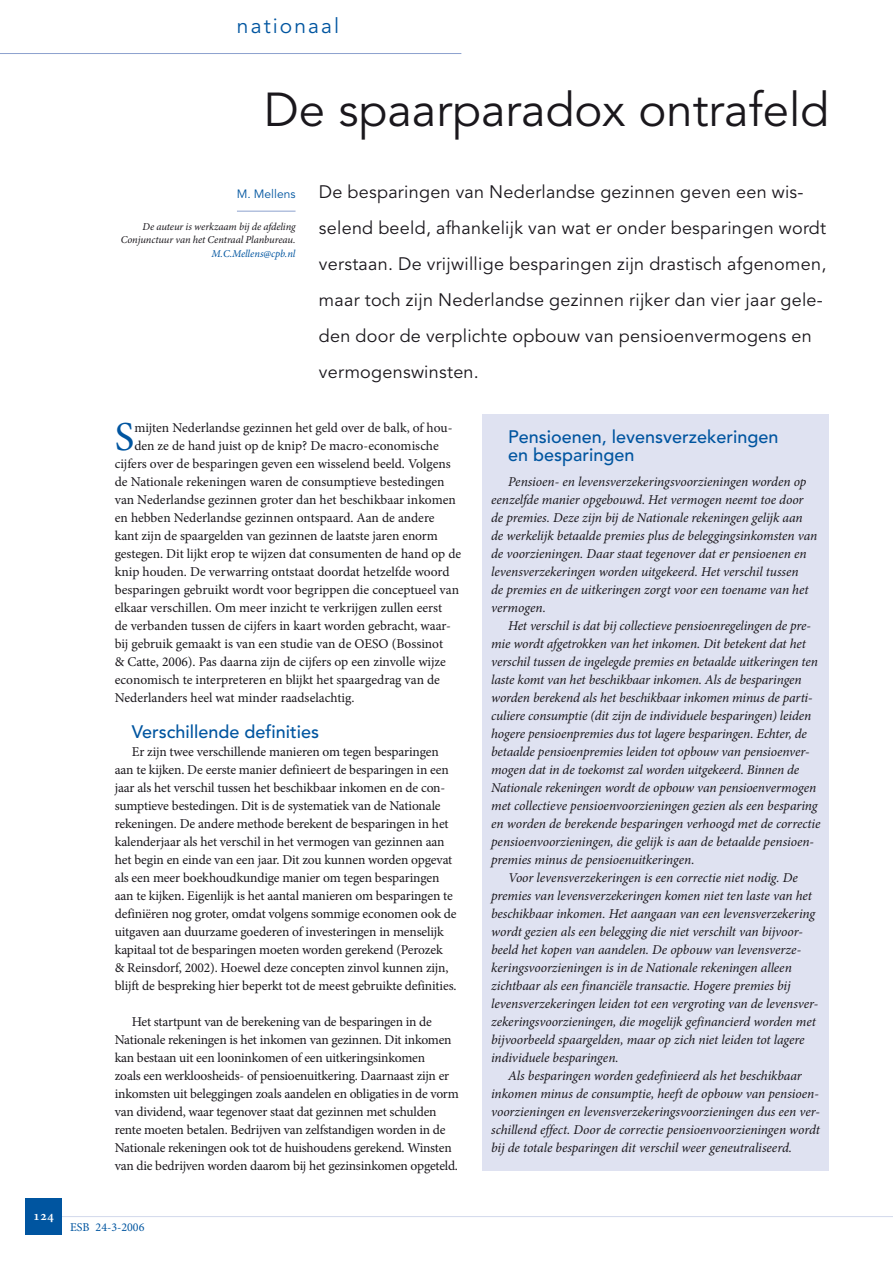
<style>
.page{position:relative;width:893px;height:1263px;background:#fff}
.page>*{position:absolute;margin:0;border:0;box-sizing:border-box;transform-origin:0 0}
.t1{font:47.25px "Avenir";color:#1a171c}
.t2{font:41.25px "Minion Pro";color:#0055a0}
.t3{font:21px "Avenir";letter-spacing:.1em;color:#0055a0}
.t4{font:18px/36px "Avenir";letter-spacing:.015em;color:#1a171c}
.t5{font:500 18px/18px "Avenir";color:#0055a0}
.t6{font:13.5px/18px "Minion Pro";letter-spacing:-.01em;color:#1a171c}
.t7{font:italic 13.5px/18px "Minion Pro";letter-spacing:-.005em;color:#1a171c}
.t8{font:600 13.5px "Minion Pro";color:#fff}
.t9{font:12px "Minion Pro";color:#0055a0}
.t10{font:12px "Avenir";color:#0055a0}
.t11{font:italic 10.5px/13.5px "Minion Pro";letter-spacing:-.01em;color:#1a171c;text-align:right}
.t12{font:italic 10.5px "Minion Pro";letter-spacing:-.005em;color:#0055a0}
</style>
<div class="page">
<div style="left:483px;top:414px;width:346px;height:756px;background:#dfe2f1"></div>
<hr style="left:62px;top:1216px;width:831px;height:1px;background:#d3d9ec">
<div style="left:26px;top:1198px;width:36px;height:37px;background:#0055a0"></div>
<hr style="left:0;top:53px;width:461px;height:1px;background:#8ca1ce">
<hr style="left:237px;top:211px;width:59px;height:1px;background:#8ca1ce">
<h3 class="t3" style="left:237px;top:14px;width:104px">nationaal</h3>
<h1 class="t1" style="left:264px;top:83px;width:567px">De spaarparadox ontrafeld</h1>
<p class="t8" style="left:33px;top:1207px;width:22px">124</p>
<p class="t10" style="left:237px;top:187px;width:60px">M. Mellens</p>
<p class="t11" style="left:121px;top:219px;width:176px">De auteur is werkzaam bij de afdeling<br>Conjunctuur van het Centraal Planbureau.</p>
<p class="t12" style="left:211px;top:246px;width:86px">M.C.Mellens@cpb.nl</p>
<p class="t4" style="left:319px;top:174px;width:509px">De besparingen van Nederlandse gezinnen geven een wis&shy;selend beeld, afhankelijk van wat er onder besparingen wordt verstaan. De vrijwillige besparingen zijn drastisch afgenomen, maar toch zijn Nederlandse gezinnen rijker dan vier jaar gele&shy;den door de verplichte opbouw van pensioenvermogens en vermogenswinsten.</p>
<h2 class="t2" style="left:115px;top:409px;width:21px">S</h2>
<p class="t6" style="left:134px;top:419px;width:320px">mijten Nederlandse gezinnen het geld over de balk, of hou-</p>
<p class="t6" style="left:134px;top:437px;width:306px">den ze de hand juist op de knip? De macro-economische</p>
<p class="t6" style="left:115px;top:455px;width:337px">cijfers over de besparingen geven een wisselend beeld. Volgens</p>
<p class="t6" style="left:115px;top:473px;width:331px">de Nationale rekeningen waren de consumptieve bestedingen</p>
<p class="t6" style="left:115px;top:491px;width:342px">van Nederlandse gezinnen groter dan het beschikbaar inkomen</p>
<p class="t6" style="left:115px;top:509px;width:321px">en hebben Nederlandse gezinnen ontspaard. Aan de andere</p>
<p class="t6" style="left:115px;top:527px;width:325px">kant zijn de spaargelden van gezinnen de laatste jaren enorm</p>
<p class="t6" style="left:115px;top:545px;width:348px">gestegen. Dit lijkt erop te wijzen dat consumenten de hand op de</p>
<p class="t6" style="left:115px;top:563px;width:336px">knip houden. De verwarring ontstaat doordat hetzelfde woord</p>
<p class="t6" style="left:115px;top:581px;width:346px">besparingen gebruikt wordt voor begrippen die conceptueel van</p>
<p class="t6" style="left:115px;top:599px;width:329px">elkaar verschillen. Om meer inzicht te verkrijgen zullen eerst</p>
<p class="t6" style="left:115px;top:617px;width:338px">de verbanden tussen de cijfers in kaart worden gebracht, waar-</p>
<p class="t6" style="left:115px;top:635px;width:330px">bij gebruik gemaakt is van een studie van de OESO (Bossinot</p>
<p class="t6" style="left:115px;top:653px;width:333px">&amp; Catte, 2006). Pas daarna zijn de cijfers op een zinvolle wijze</p>
<p class="t6" style="left:115px;top:671px;width:327px">economisch te interpreteren en blijkt het spaargedrag van de</p>
<p class="t6" style="left:115px;top:689px;width:241px">Nederlanders heel wat minder raadselachtig.</p>
<h3 class="t5" style="left:132px;top:723px;width:189px">Verschillende definities</h3>
<p class="t6" style="left:115px;top:743px;width:343px;text-indent:17px">Er zijn twee verschillende manieren om tegen besparingen aan te kijken. De eerste manier definieert de besparingen in een jaar als het verschil tussen het beschikbaar inkomen en de con&shy;sumptieve bestedingen. Dit is de systematiek van de Nationale rekeningen. De andere methode berekent de besparingen in het kalenderjaar als het verschil in het vermogen van gezinnen aan het begin en einde van een jaar. Dit zou kunnen worden opgevat als een meer boekhoudkundige manier om tegen besparingen aan te kijken. Eigenlijk is het aantal manieren om besparingen te definiëren nog groter, omdat volgens sommige economen ook de uitgaven aan duurzame goederen of investeringen in menselijk kapitaal tot de besparingen moeten worden gerekend (Perozek<br>&amp; Reinsdorf, 2002). Hoewel deze concepten zinvol kunnen zijn, blijft de bespreking hier beperkt tot de meest gebruikte definities.</p>
<p class="t6" style="left:115px;top:1013px;width:346px;text-indent:17px">Het startpunt van de berekening van de besparingen in de Nationale rekeningen is het inkomen van gezinnen. Dit inkomen kan bestaan uit een looninkomen of een uitkeringsinkomen<br>zoals een werkloosheids- of pensioenuitkering. Daarnaast zijn er inkomsten uit beleggingen zoals aandelen en obligaties in de vorm van dividend, waar tegenover staat dat gezinnen met schulden rente moeten betalen. Bedrijven van zelfstandigen worden in de Nationale rekeningen ook tot de huishoudens gerekend. Winsten van die bedrijven worden daarom bij het gezinsinkomen opgeteld.</p>
<p class="t9" style="left:70px;top:1219px;width:76px">ESB 24-3-2006</p>
<h3 class="t5" style="left:508px;top:428px;width:272px">Pensioenen, levensverzekeringen en besparingen</h3>
<p class="t7" style="left:491px;top:473px;width:328px;text-indent:17px">Pensioen- en levensverzekeringsvoorzieningen worden op eenzelfde manier opgebouwd. Het vermogen neemt toe door de premies. Deze zijn bij de Nationale rekeningen gelijk aan de werkelijk betaalde premies plus de beleggingsinkomsten van de voorzieningen. Daar staat tegenover dat er pensioenen en levensverzekeringen worden uitgekeerd. Het verschil tussen<br>de premies en de uitkeringen zorgt voor een toename van het vermogen.</p>
<p class="t7" style="left:508px;top:617px;width:304px">Het verschil is dat bij collectieve pensioenregelingen de pre-</p>
<p class="t7" style="left:491px;top:635px;width:316px">mie wordt afgetrokken van het inkomen. Dit betekent dat het</p>
<p class="t7" style="left:491px;top:653px;width:328px">verschil tussen de ingelegde premies en betaalde uitkeringen ten</p>
<p class="t7" style="left:491px;top:671px;width:312px">laste komt van het beschikbaar inkomen. Als de besparingen</p>
<p class="t7" style="left:491px;top:689px;width:323px">worden berekend als het beschikbaar inkomen minus de parti-</p>
<p class="t7" style="left:491px;top:707px;width:322px">culiere consumptie (dit zijn de individuele besparingen) leiden</p>
<p class="t7" style="left:491px;top:725px;width:317px">hogere pensioenpremies dus tot lagere besparingen. Echter, de</p>
<p class="t7" style="left:491px;top:743px;width:320px">betaalde pensioenpremies leiden tot opbouw van pensioenver-</p>
<p class="t7" style="left:491px;top:761px;width:310px">mogen dat in de toekomst zal worden uitgekeerd. Binnen de</p>
<p class="t7" style="left:491px;top:779px;width:327px">Nationale rekeningen wordt de opbouw van pensioen-vermogen</p>
<p class="t7" style="left:491px;top:797px;width:328px">met collectieve pensioenvoorzieningen gezien als een besparing</p>
<p class="t7" style="left:491px;top:815px;width:331px">en worden de berekende besparingen verhoogd met de correctie</p>
<p class="t7" style="left:491px;top:833px;width:324px">pensioenvoorzieningen, die gelijk is aan de betaalde pensioen-</p>
<p class="t7" style="left:491px;top:851px;width:205px">premies minus de pensioenuitkeringen.</p>
<p class="t7" style="left:508px;top:869px;width:291px">Voor levensverzekeringen is een correctie niet nodig. De</p>
<p class="t7" style="left:491px;top:887px;width:322px">premies van levensverzekeringen komen niet ten laste van het</p>
<p class="t7" style="left:491px;top:905px;width:326px">beschikbaar inkomen. Het aangaan van een levensverzekering</p>
<p class="t7" style="left:491px;top:923px;width:313px">wordt gezien als een belegging die niet verschilt van bijvoor-</p>
<p class="t7" style="left:491px;top:941px;width:311px">beeld het kopen van aandelen. De opbouw van levensverze-</p>
<p class="t7" style="left:491px;top:959px;width:302px">keringsvoorzieningen is in de Nationale rekeningen alleen</p>
<p class="t7" style="left:491px;top:977px;width:301px">zichtbaar als een financiële transactie. Hogere premies bij</p>
<p class="t7" style="left:491px;top:995px;width:329px">levensverzekeringen leiden tot een vergroting van de levensver-</p>
<p class="t7" style="left:491px;top:1013px;width:326px">zekeringsvoorzieningen, die mogelijk gefinancierd worden met</p>
<p class="t7" style="left:491px;top:1031px;width:315px">bijvoorbeeld spaargelden, maar op zich niet leiden tot lagere</p>
<p class="t7" style="left:491px;top:1049px;width:129px">individuele besparingen.</p>
<p class="t7" style="left:508px;top:1067px;width:295px">Als besparingen worden gedefinieerd als het beschikbaar</p>
<p class="t7" style="left:491px;top:1085px;width:329px">inkomen minus de consumptie, heeft de opbouw van pensioen-</p>
<p class="t7" style="left:491px;top:1103px;width:330px">voorzieningen en levensverzekeringsvoorzieningen dus een ver-</p>
<p class="t7" style="left:491px;top:1121px;width:330px">schillend effect. Door de correctie pensioenvoorzieningen wordt</p>
<p class="t7" style="left:491px;top:1139px;width:302px">bij de totale besparingen dit verschil weer geneutraliseerd.</p>
</div>
